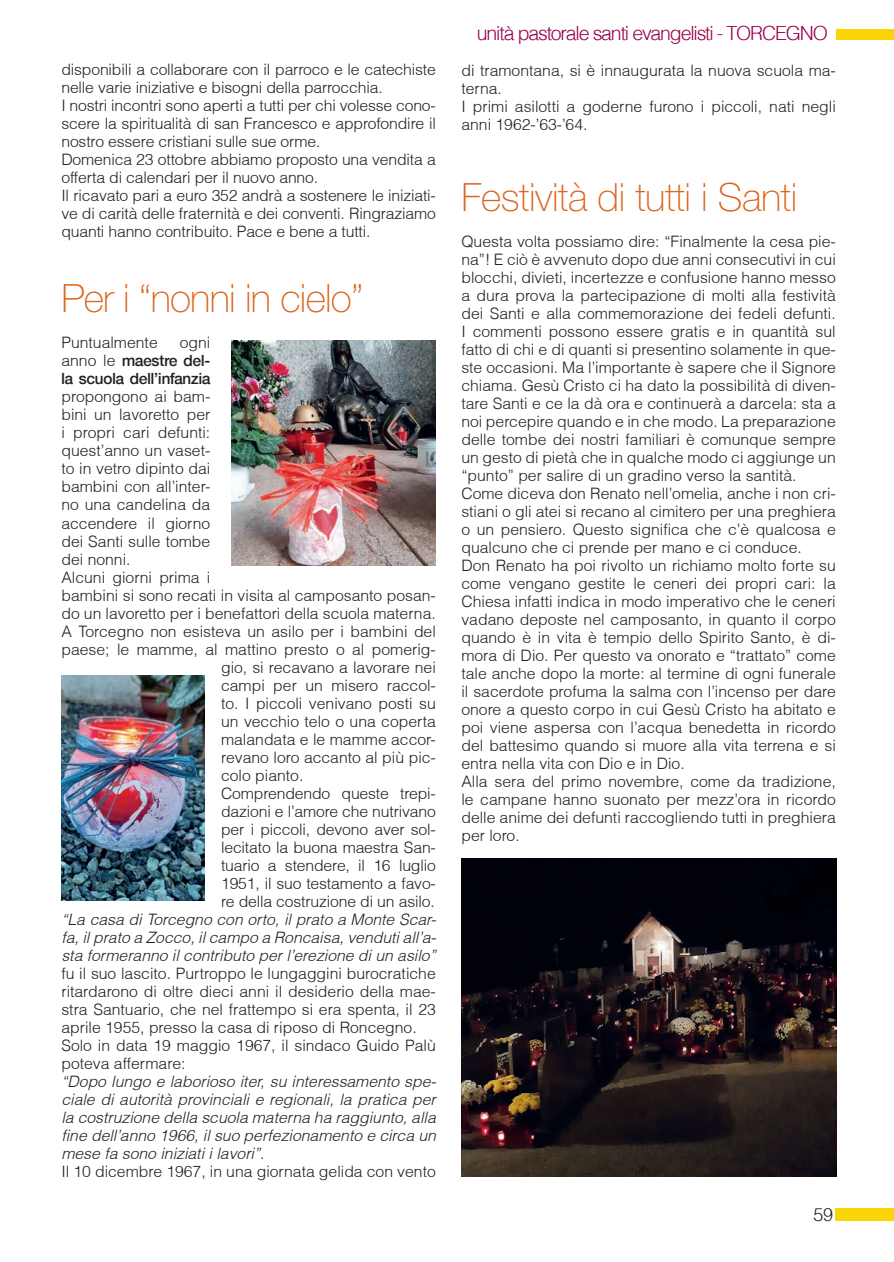
<style>
.page{position:relative;width:894px;height:1262px;background:#fff}
.page>*{position:absolute;margin:0;border:0;box-sizing:border-box;transform-origin:0 0}
.t1{font:100 39px "Helvetica Neue LT Std";letter-spacing:-.01em;color:#dc641c}
.t2{font:300 19.5px "Helv";letter-spacing:-.06em;color:#98014b}
.t3{font:300 18px "Helv";color:#231f20}
.t4{font:300 15.75px/18px "Helvetica";color:#231f20;text-align:justify}
.t5{font:italic 300 15.75px/18px "Helvetica";color:#231f20;text-align:justify}
.s1{font-weight:500}
.s2{font-style:italic}
.s3{font-style:normal}
</style>
<div class="page">
<div style="left:835px;top:1208px;width:58px;height:13px;background:#f9d508"></div>
<div style="left:836px;top:29px;width:57px;height:11px;background:#f9d508"></div>
<img style="left:61px;top:676px;width:143px;height:224px">
<img style="left:231px;top:340px;width:205px;height:225px">
<img style="left:461px;top:858px;width:375px;height:319px">
<p class="t4" style="left:61px;top:61px;width:376px">disponibili a collaborare con il parroco e le catechiste nelle varie iniziative e bisogni della parrocchia.</p>
<p class="t4" style="left:61px;top:97px;width:376px">I nostri incontri sono aperti a tutti per chi volesse cono&shy;scere la spiritualità di san Francesco e approfondire il nostro essere cristiani sulle sue orme.</p>
<p class="t4" style="left:61px;top:151px;width:376px">Domenica 23 ottobre abbiamo proposto una vendita a offerta di calendari per il nuovo anno.</p>
<p class="t4" style="left:61px;top:187px;width:376px">Il ricavato pari a euro 352 andrà a sostenere le iniziati&shy;ve di carità delle fraternità e dei conventi. Ringraziamo quanti hanno contribuito. Pace e bene a tutti.</p>
<p class="t1" style="left:61px;top:276px;width:303px">Per i “nonni in cielo”</p>
<p class="t4" style="left:61px;top:334px;width:98px">Puntualmente</p>
<p class="t4" style="left:61px;top:334px;width:150px;text-indent:118px">ogni anno le <span class="s1">maestre del&shy;la scuola dell’infanzia </span>propongono ai bam&shy;bini un lavoretto per i propri cari defunti: quest’anno un vaset&shy;to in vetro dipinto dai bambini con all’inter&shy;no una candelina da accendere il giorno dei Santi sulle tombe dei nonni.</p>
<p class="t4" style="left:61px;top:568px;width:376px;text-align:left">Alcuni giorni prima i<br>bambini si sono recati in visita al camposanto posan&shy;do un lavoretto per i benefattori della scuola materna.</p>
<p class="t4" style="left:61px;top:622px;width:376px">A Torcegno non esisteva un asilo per i bambini del</p>
<p class="t4" style="left:61px;top:640px;width:376px">paese; le mamme, al mattino presto o al pomerig-</p>
<p class="t4" style="left:221px;top:658px;width:216px">gio, si recavano a lavorare nei</p>
<p class="t4" style="left:221px;top:676px;width:216px">campi per un misero raccol-</p>
<p class="t4" style="left:221px;top:694px;width:216px">to. I piccoli venivano posti su</p>
<p class="t4" style="left:221px;top:712px;width:216px">un vecchio telo o una coperta</p>
<p class="t4" style="left:221px;top:730px;width:216px">malandata e le mamme accor-</p>
<p class="t4" style="left:221px;top:748px;width:216px">revano loro accanto al più pic-</p>
<p class="t4" style="left:221px;top:766px;width:84px">colo pianto.</p>
<p class="t4" style="left:221px;top:784px;width:216px">Comprendendo queste trepi&shy;dazioni e l’amore che nutrivano per i piccoli, devono aver sol&shy;lecitato la buona maestra San&shy;tuario a stendere, il 16 luglio 1951, il suo testamento a favo&shy;re della costruzione di un asilo.</p>
<p class="t4" style="left:61px;top:910px;width:380px;text-align:left"><span class="s2">“La casa diTorcegno con orto,ilprato a Monte Scar&shy;fa,ilprato a Zocco,ilcampo a Roncaisa,vendutiall’a&shy;sta formeranno ilcontributo perl’erezione diun asilo” </span>fu il suo lascito. Purtroppo le lungaggini burocratiche ritardarono di oltre dieci anni il desiderio della mae&shy;stra Santuario, che nel frattempo si era spenta, il 23 aprile 1955, presso la casa di riposo di Roncegno.</p>
<p class="t4" style="left:61px;top:1036px;width:376px">Solo in data 19 maggio 1967, il sindaco Guido Palù poteva affermare:</p>
<p class="t5" style="left:61px;top:1072px;width:380px">“Dopo lungo e laborioso iter, su interessamento spe&shy;ciale di autorità provinciali e regionali, la pratica per la costruzione della scuola materna ha raggiunto,alla fine dell’anno 1966,ilsuo perfezionamento e circa un mese fa sono iniziatiilavori”<span class="s3">.</span></p>
<p class="t4" style="left:61px;top:1162px;width:376px">Il 10 dicembre 1967, in una giornata gelida con vento</p>
<p class="t2" style="left:477px;top:21px;width:352px">unità pastorale santi evangelisti - TORCEGNO</p>
<p class="t4" style="left:461px;top:61px;width:376px">di tramontana, si è innaugurata la nuova scuola ma&shy;terna.</p>
<p class="t4" style="left:461px;top:97px;width:376px">I primi asilotti a goderne furono i piccoli, nati negli anni 1962-’63-’64.</p>
<p class="t1" style="left:461px;top:174px;width:337px">Festività di tutti i Santi</p>
<p class="t4" style="left:461px;top:232px;width:376px">Questa volta possiamo dire: “Finalmente la cesa pie&shy;na”! E ciò è avvenuto dopo due anni consecutivi in cui blocchi, divieti, incertezze e confusione hanno messo a dura prova la partecipazione di molti alla festività dei Santi e alla commemorazione dei fedeli defunti.<br>I commenti possono essere gratis e in quantità sul fatto di chi e di quanti si presentino solamente in que&shy;ste occasioni. Ma l’importante è sapere che il Signore chiama. Gesù Cristo ci ha dato la possibilità di diven&shy;tare Santi e ce la dà ora e continuerà a darcela: sta a noi percepire quando e in che modo. La preparazione delle tombe dei nostri familiari è comunque sempre un gesto di pietà che in qualche modo ci aggiunge un “punto” per salire di un gradino verso la santità.</p>
<p class="t4" style="left:461px;top:484px;width:376px">Come diceva don Renato nell’omelia, anche i non cri&shy;stiani o gli atei si recano al cimitero per una preghiera o un pensiero. Questo significa che c’è qualcosa e qualcuno che ci prende per mano e ci conduce.</p>
<p class="t4" style="left:461px;top:556px;width:376px">Don Renato ha poi rivolto un richiamo molto forte su come vengano gestite le ceneri dei propri cari: la Chiesa infatti indica in modo imperativo che le ceneri vadano deposte nel camposanto, in quanto il corpo quando è in vita è tempio dello Spirito Santo, è di&shy;mora di Dio. Per questo va onorato e “trattato” come tale anche dopo la morte: al termine di ogni funerale il sacerdote profuma la salma con l’incenso per dare onore a questo corpo in cui Gesù Cristo ha abitato e poi viene aspersa con l’acqua benedetta in ricordo del battesimo quando si muore alla vita terrena e si entra nella vita con Dio e in Dio.</p>
<p class="t4" style="left:461px;top:772px;width:376px">Alla sera del primo novembre, come da tradizione, le campane hanno suonato per mezz’ora in ricordo delle anime dei defunti raccogliendo tutti in preghiera per loro.</p>
<p class="t3" style="left:813px;top:1203px;width:21px">59</p>
</div>
